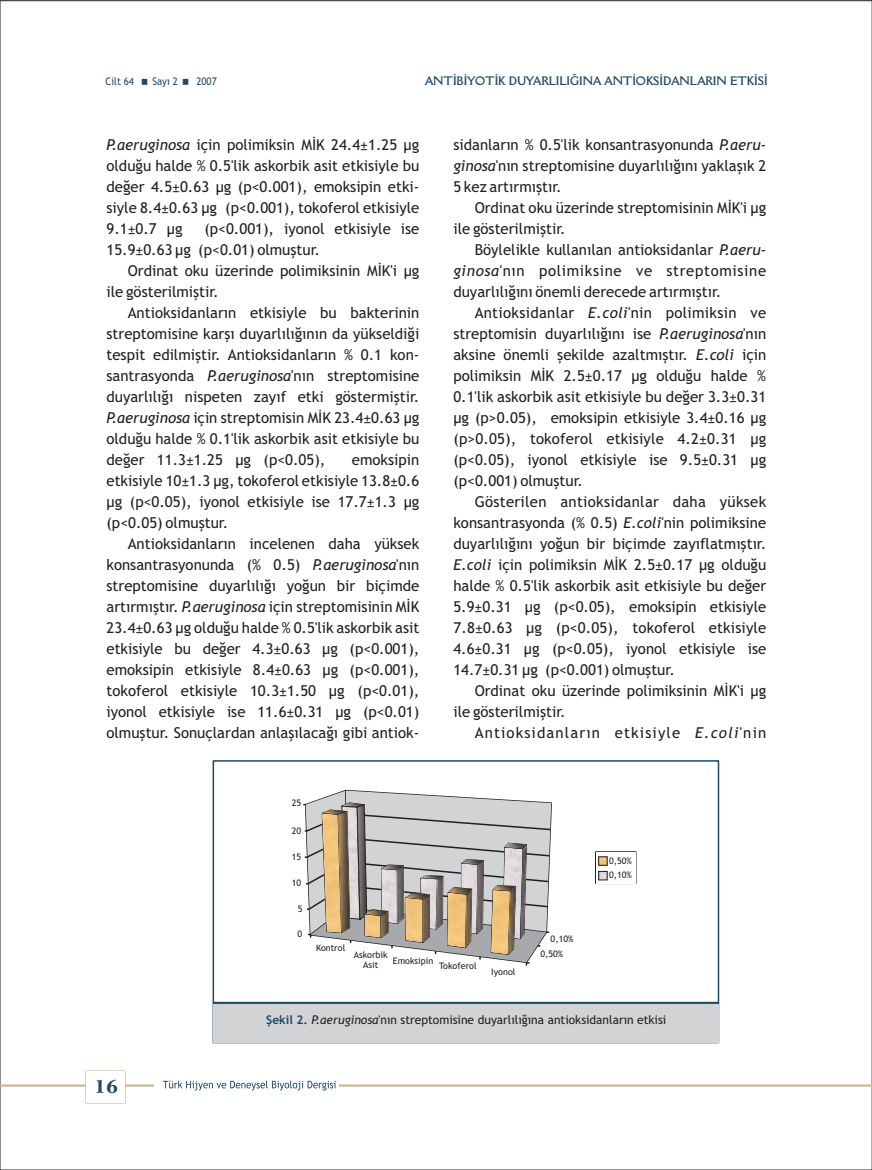
<style>
.page{position:relative;width:872px;height:1170px;background:#fff}
.page>*{position:absolute;margin:0;border:0;box-sizing:border-box;transform-origin:0 0}
.t1{font:900 18px "Arrus BT";color:#204967}
.t2{font:15px/21px "Trebuchet MS";color:#231f1f}
.t3{font:15px "Trebuchet MS";letter-spacing:.02em;color:#231f1f}
.t4{font:italic 15px "Trebuchet MS";color:#231f1f}
.t5{font:15px "Trebuchet MS";letter-spacing:.075em;color:#231f1f}
.t6{font:12px "Trebuchet MS";color:#231f1f}
.t7{font:700 12px "Della Robbia BT";color:#204967}
.t8{font:10.5px "Trebuchet MS";color:#204967;scale:.93 1}
.t9{font:9px/10.5px "Trebuchet MS";color:#231f1f;text-align:center}
.s1{font-style:italic}
.s2{font-style:normal}
.s3{font-weight:700;color:#204967}
</style>
<div class="page">
<div style="left:212px;top:760px;width:507px;height:283px;border:2px solid #204967"></div>
<div style="left:213px;top:1003px;width:505px;height:40px;background:#d1d3d5"></div>
<hr style="left:213px;top:1002px;width:505px;height:2px;background:#204967">
<div style="left:595px;top:851px;width:41px;height:33px;border:2px solid #231f1f"></div>
<div style="left:595px;top:852px;width:40px;height:31px;background:#fff"></div>
<div style="left:598px;top:857px;width:9px;height:8px;background:#f3c67a"></div>
<div style="left:598px;top:857px;width:9px;height:8px;border:1px solid #231f1f"></div>
<svg style="left:600px;top:873px;width:5px;height:5px"></svg>
<div style="left:598px;top:871px;width:9px;height:9px;border:1px solid #231f1f"></div>
<svg style="left:303px;top:789px;width:249px;height:176px;background:#c4beb5"></svg>
<hr style="left:0;top:1085px;width:872px;height:2px;background:#cfb68a">
<div style="left:85px;top:1071px;width:41px;height:33px;border:2px solid #cfb68a"></div>
<div style="left:86px;top:1071px;width:39px;height:32px;background:#fff"></div>
<div style="left:154px;top:1076px;width:184px;height:27px;background:#fff"></div>
<svg style="left:163px;top:1081px;width:172px;height:10px"></svg>
<p class="t8" style="left:106px;top:77px;width:32px">Cilt 64</p>
<p class="t8" style="left:152px;top:77px;width:29px">Sayı 2</p>
<p class="t8" style="left:196px;top:77px;width:23px">2007</p>
<p class="t7" style="left:425px;top:76px;width:344px">ANTİBİYOTİK DUYARLILIĞINA ANTİOKSİDANLARIN ETKİSİ</p>
<p class="t2" style="left:106px;top:135px;width:314px"><span class="s1">P.aeruginosa</span> için polimiksin MİK 24.4±1.25 µg</p>
<p class="t2" style="left:106px;top:156px;width:314px;text-align:justify">olduğu halde % 0.5'lik askorbik asit etkisiyle bu değer 4.5±0.63 µg (p&lt;0.001), emoksipin etki&shy;siyle 8.4±0.63 µg (p&lt;0.001), tokoferol etkisiyle 9.1±0.7 µg</p>
<p class="t2" style="left:106px;top:219px;width:314px;text-indent:98px">(p&lt;0.001), iyonol etkisiyle ise<br>15.9±0.63 µg (p&lt;0.01) olmuştur.</p>
<p class="t2" style="left:106px;top:261px;width:314px;text-indent:21px">Ordinat oku üzerinde polimiksinin MİK'i µg ile gösterilmiştir.</p>
<p class="t2" style="left:106px;top:303px;width:314px;text-indent:21px">Antioksidanların etkisiyle bu bakterinin streptomisine karşı duyarlılığının da yükseldiği tespit edilmiştir. Antioksidanların % 0.1 kon&shy;santrasyonda<br>duyarlılığı nispeten zayıf etki göstermiştir.</p>
<p class="t2" style="left:106px;top:429px;width:314px">olduğu halde % 0.1'lik askorbik asit etkisiyle bu değer 11.3±1.25 µg (p&lt;0.05),</p>
<p class="t2" style="left:207px;top:366px;width:213px"><span class="s1">P.aeruginosa</span>'nın streptomisine</p>
<p class="t2" style="left:106px;top:408px;width:314px"><span class="s1">P.aeruginosa</span> için streptomisin MİK 23.4±0.63 µg</p>
<p class="t2" style="left:106px;top:450px;width:314px;text-align:justify;text-indent:245px">emoksipin etkisiyle 10±1.3 µg, tokoferol etkisiyle 13.8±0.6 µg (p&lt;0.05), iyonol etkisiyle ise 17.7±1.3 µg (p&lt;0.05) olmuştur.</p>
<p class="t2" style="left:106px;top:534px;width:314px;text-indent:21px">Antioksidanların incelenen daha yüksek konsantrasyonunda (% 0.5)<br>streptomisine duyarlılığı yoğun bir biçimde</p>
<p class="t2" style="left:106px;top:618px;width:314px;text-align:justify">23.4±0.63 µg olduğu halde % 0.5'lik askorbik asit etkisiyle bu değer 4.3±0.63 µg (p&lt;0.001), emoksipin etkisiyle 8.4±0.63 µg (p&lt;0.001), tokoferol etkisiyle 10.3±1.50 µg (p&lt;0.01), iyonol etkisiyle ise 11.6±0.31 µg (p&lt;0.01) olmuştur. Sonuçlardan anlaşılacağı gibi antiok-</p>
<p class="t4" style="left:312px;top:559px;width:108px">P.aeruginosa<span class="s2">'nın</span></p>
<p class="t2" style="left:106px;top:597px;width:314px">artırmıştır. <span class="s1">P.aeruginosa</span> için streptomisinin MİK</p>
<p class="t9" style="left:292px;top:798px;width:11px">25</p>
<p class="t2" style="left:453px;top:135px;width:314px">sidanların % 0.5'lik konsantrasyonunda <span class="s1">P.aeru&shy;ginosa</span>'nın streptomisine duyarlılığını yaklaşık 2</p>
<p class="t2" style="left:453px;top:177px;width:110px">5 kez artırmıştır.</p>
<p class="t2" style="left:474px;top:198px;width:293px">Ordinat oku üzerinde streptomisinin MİK'i µg</p>
<p class="t2" style="left:453px;top:219px;width:114px">ile gösterilmiştir.</p>
<p class="t2" style="left:453px;top:240px;width:314px;text-align:right">Böylelikle kullanılan antioksidanlar <span class="s1">P.aeru&shy;ginosa</span>'nın polimiksine ve streptomisine</p>
<p class="t3" style="left:588px;top:307px;width:179px"><span class="s1">E.coli</span>'nin polimiksin ve</p>
<p class="t4" style="left:659px;top:328px;width:108px">P.aeruginosa<span class="s2">'nın</span></p>
<p class="t4" style="left:696px;top:349px;width:39px">E.coli</p>
<p class="t2" style="left:453px;top:282px;width:269px">duyarlılığını önemli derecede artırmıştır.</p>
<p class="t3" style="left:474px;top:307px;width:101px">Antioksidanlar</p>
<p class="t2" style="left:453px;top:324px;width:199px">streptomisin duyarlılığını ise</p>
<p class="t2" style="left:453px;top:345px;width:236px">aksine önemli şekilde azaltmıştır.</p>
<p class="t2" style="left:453px;top:345px;width:314px;text-align:justify;text-indent:289px">için polimiksin MİK 2.5±0.17 µg olduğu halde % 0.1'lik askorbik asit etkisiyle bu değer 3.3±0.31 µg (p&gt;0.05), emoksipin etkisiyle 3.4±0.16 µg (p&gt;0.05), tokoferol etkisiyle 4.2±0.31 µg (p&lt;0.05), iyonol etkisiyle ise 9.5±0.31 µg (p&lt;0.001) olmuştur.</p>
<p class="t3" style="left:474px;top:496px;width:293px">Gösterilen antioksidanlar daha yüksek</p>
<p class="t2" style="left:453px;top:534px;width:314px">duyarlılığını yoğun bir biçimde zayıflatmıştır.</p>
<p class="t2" style="left:498px;top:555px;width:270px">için polimiksin MİK 2.5±0.17 µg olduğu</p>
<p class="t2" style="left:453px;top:576px;width:314px">halde % 0.5'lik askorbik asit etkisiyle bu değer</p>
<p class="t2" style="left:453px;top:597px;width:314px">5.9±0.31 µg (p&lt;0.05), emoksipin etkisiyle</p>
<p class="t2" style="left:453px;top:618px;width:314px">7.8±0.63 µg (p&lt;0.05), tokoferol etkisiyle</p>
<p class="t2" style="left:453px;top:639px;width:314px">4.6±0.31 µg (p&lt;0.05), iyonol etkisiyle ise</p>
<p class="t2" style="left:453px;top:660px;width:223px">14.7±0.31 µg (p&lt;0.001) olmuştur.</p>
<p class="t2" style="left:474px;top:681px;width:293px">Ordinat oku üzerinde polimiksinin MİK'i µg</p>
<p class="t2" style="left:453px;top:702px;width:114px">ile gösterilmiştir.</p>
<p class="t5" style="left:474px;top:727px;width:207px">Antioksidanların etkisiyle</p>
<p class="t2" style="left:453px;top:513px;width:314px">konsantrasyonda (% 0.5) <span class="s1">E.coli</span>'nin polimiksine</p>
<p class="t4" style="left:453px;top:559px;width:39px">E.coli</p>
<p class="t4" style="left:695px;top:727px;width:73px">E.coli<span class="s2">'nin</span></p>
<p class="t9" style="left:292px;top:827px;width:11px">20</p>
<p class="t9" style="left:292px;top:852px;width:11px">15</p>
<p class="t9" style="left:292px;top:879px;width:11px">10</p>
<p class="t9" style="left:298px;top:904px;width:6px">5</p>
<p class="t9" style="left:297px;top:929px;width:6px">0</p>
<p class="t9" style="left:316px;top:943px;width:31px">Kontrol</p>
<p class="t9" style="left:354px;top:950px;width:35px">Askorbik<br>Asit</p>
<p class="t9" style="left:393px;top:956px;width:42px">Emoksipin</p>
<p class="t9" style="left:439px;top:961px;width:39px">Tokoferol</p>
<p class="t9" style="left:491px;top:967px;width:26px">Iyonol</p>
<p class="t9" style="left:550px;top:934px;width:24px">0,10%</p>
<p class="t9" style="left:540px;top:949px;width:24px">0,50%</p>
<p class="t9" style="left:609px;top:854px;width:24px;line-height:14.4px;text-align:left">0,50%<br>0,10%</p>
<p class="t1" style="left:94px;top:1077px;width:25px">16</p>
<p class="t6" style="left:266px;top:1015px;width:401px"><span class="s3">Şekil 2.</span> <span class="s1">P.aeruginosa</span>'nın streptomisine duyarlılığına antioksidanların etkisi</p>
</div>
